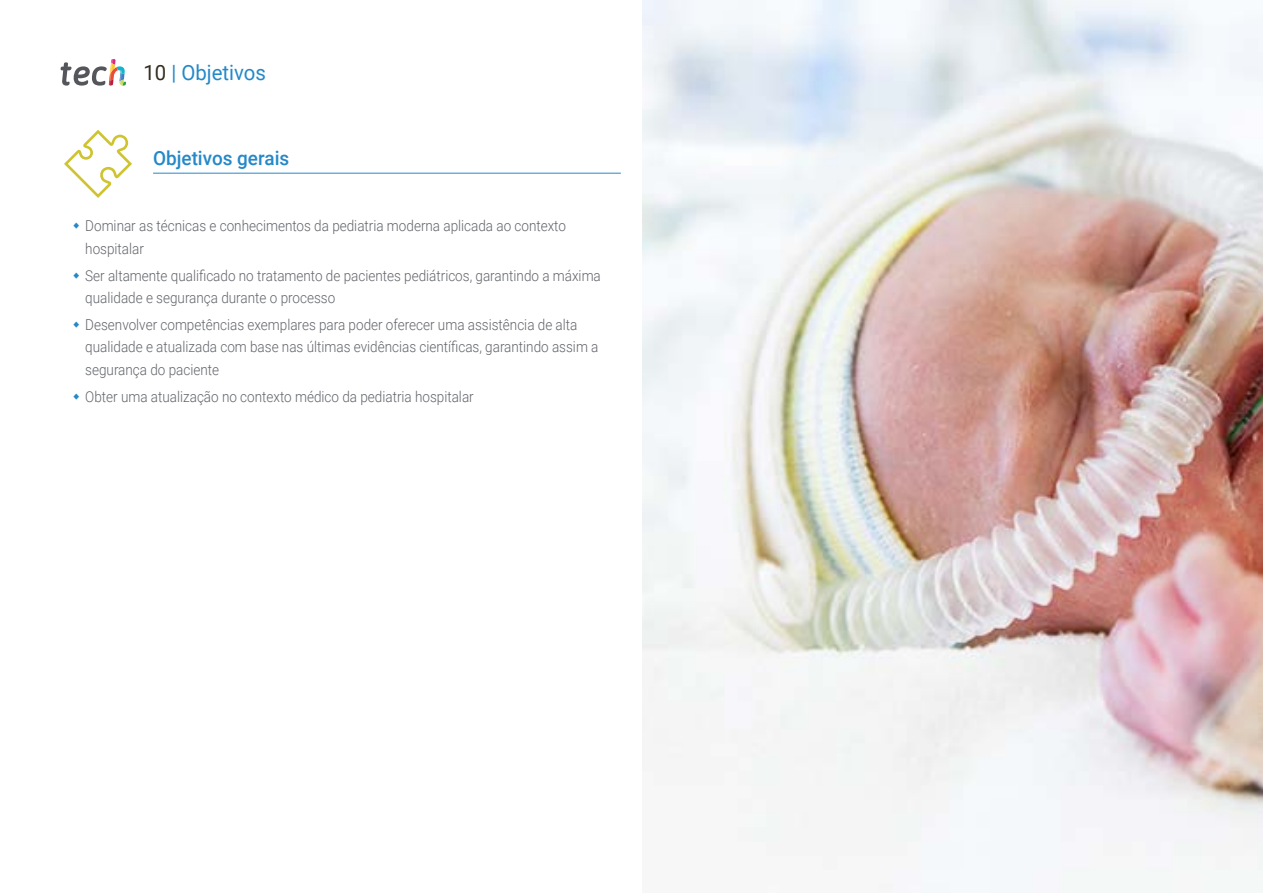
<style>
.page{position:relative;width:1263px;height:893px;background:#fff}
.page>*{position:absolute;margin:0;border:0;box-sizing:border-box;transform-origin:0 0}
.t1{font:21px "Roboto";color:#2488c9}
.t2{font:500 19.5px "Roboto";color:#2488c9}
.t3{font:300 15px/22.5px "Roboto";color:#61646a;scale:.9 1}
.s1{color:#312e20}
</style>
<div class="page">
<hr style="left:153px;top:173px;width:468px;height:1px;background:#2488c9">
<svg style="left:64px;top:130px;width:68px;height:68px"></svg>
<img style="left:642px;top:0;width:621px;height:893px">
<svg style="left:61px;top:59px;width:65px;height:27px"></svg>
<h1 class="t1" style="left:144px;top:57px;width:124px"><span class="s1">10</span> | Objetivos</h1>
<h2 class="t2" style="left:153px;top:144px;width:138px">Objetivos gerais</h2>
<p class="t3" style="left:85px;top:214px;width:536px">Dominar as técnicas e conhecimentos da pediatria moderna aplicada ao contexto hospitalar</p>
<p class="t3" style="left:85px;top:263px;width:574px">Ser altamente qualificado no tratamento de pacientes pediátricos, garantindo a máxima qualidade e segurança durante o processo</p>
<p class="t3" style="left:85px;top:313px;width:572px">Desenvolver competências exemplares para poder oferecer uma assistência de alta qualidade e atualizada com base nas últimas evidências científicas, garantindo assim a segurança do paciente</p>
<p class="t3" style="left:85px;top:384px;width:433px">Obter uma atualização no contexto médico da pediatria hospitalar</p>
</div>
